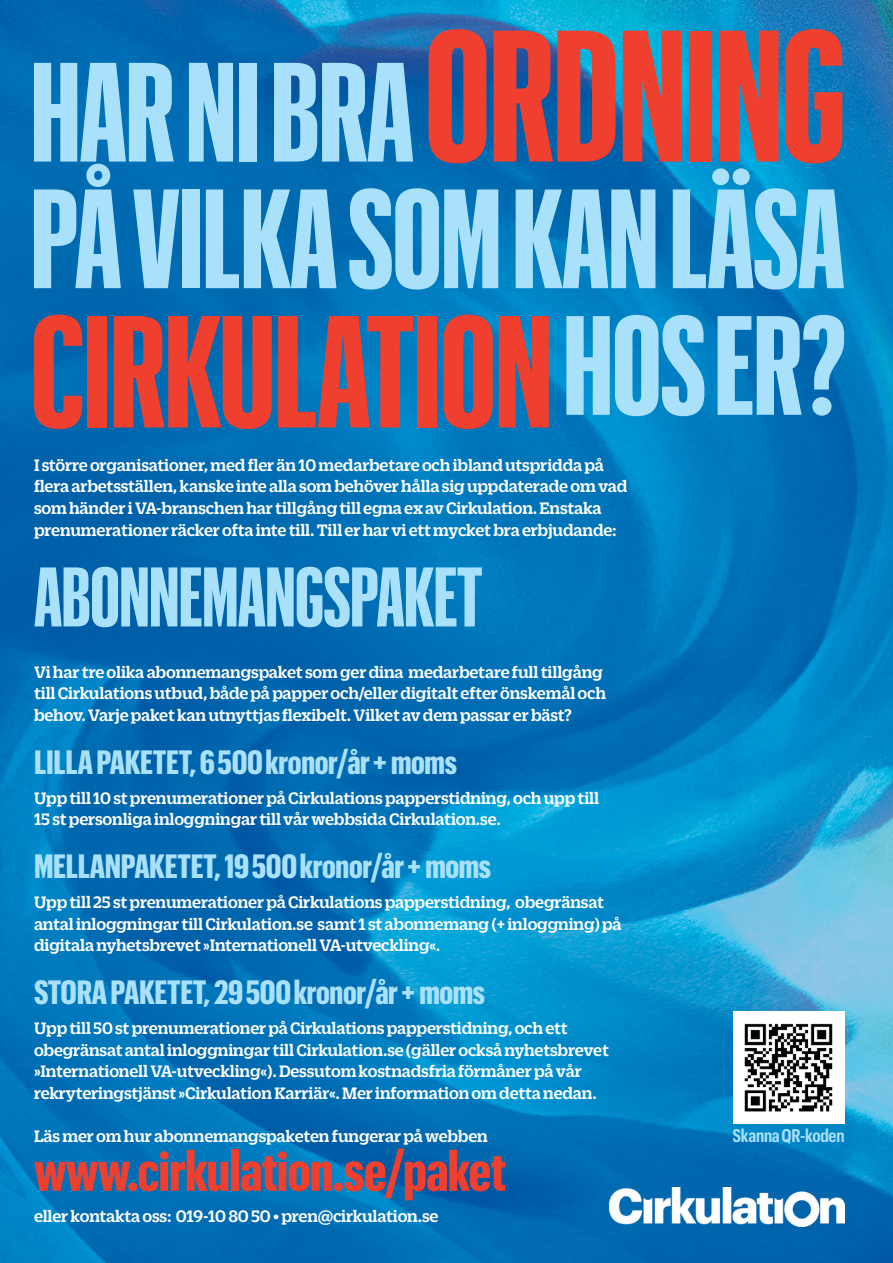
<style>
.page{position:relative;width:893px;height:1263px;background:#fff}
.page>*{position:absolute;margin:0;border:0;box-sizing:border-box;transform-origin:0 0}
.t1{font:700 156px "Graphik XX Cond";letter-spacing:-.01em;color:#ef402f}
.t2{font:700 138px/126.6px "Graphik XX Cond";letter-spacing:-.01em;color:#aae1fa}
.t3{font:700 82.5px "Graphik XX Cond";letter-spacing:-.01em;color:#aae1fa}
.t4{font:700 55.5px "Graphik X Cond";letter-spacing:-.01em;color:#ef402f}
.t5{font:700 33px "Graphik X Cond";letter-spacing:-.01em;color:#aae1fa}
.t6{font:500 18px/21.6px "Duplicate Slab";letter-spacing:-.01em;color:#fff}
.t7{font:600 18px "Graphik Cond";letter-spacing:-.01em;color:#aae1fa}
.s1{font-size:183px;color:#ef402f}
.s2{font-size:138px;color:#aae1fa}
</style>
<div class="page">
<img style="left:0;top:0;width:893px;height:1263px">
<img style="left:609px;top:1187px;width:235px;height:39px">
<img style="left:734px;top:1012px;width:110px;height:112px">
<h2 class="t2" style="left:30px;top:63px;width:817px">HAR NI BRA<span class="s1">ORDNING<br></span>PÅ VILKA SOM KAN LÄSA</h2>
<h1 class="t1" style="left:31px;top:316px;width:818px">CIRKULATION <span class="s2">HOS ER?</span></h1>
<p class="t6" style="left:34px;top:455px;width:595px">I större organisationer, med fler än 10 medarbetare och ibland utspridda på flera arbetsställen, kanske inte alla som behöver hålla sig uppdaterade om vad som händer i VA-branschen har tillgång till egna ex av Cirkulation. Enstaka prenumera tioner räcker ofta inte till. Till er har vi ett mycket bra erbjudande:</p>
<h3 class="t3" style="left:34px;top:567px;width:450px">ABONNEMANGSPAKET</h3>
<p class="t6" style="left:34px;top:662px;width:574px">Vi har tre olika abonnemangspaket som ger dina medarbetare full tillgång till Cirkulations utbud, både på papper och/eller digitalt efter önskemål och behov. Varje paket kan utnyttjas flexibelt. Vilket av dem passar er bäst?</p>
<h3 class="t5" style="left:34px;top:750px;width:425px">LILLA PAKETET, 6 500 kronor/år + moms</h3>
<p class="t6" style="left:34px;top:788px;width:567px">Upp till 10 st prenumerationer på Cirkulations papperstidning, och upp till<br>15 st personliga inloggningar till vår webbsida Cirkulation.se.</p>
<h3 class="t5" style="left:34px;top:855px;width:459px">MELLANPAKETET, 19 500 kronor/år + moms</h3>
<p class="t6" style="left:34px;top:893px;width:589px">Upp till 25 st prenumerationer på Cirkulations papperstidning, obegränsat antal inloggningar till Cirkulation.se samt 1 st abonnemang (+ inloggning) på digitala nyhetsbrevet »Internationell VA-utveckling«.</p>
<h3 class="t5" style="left:34px;top:981px;width:453px">STORA PAKETET, 29 500 kronor/år + moms</h3>
<p class="t6" style="left:34px;top:1019px;width:576px">Upp till 50 st prenumerationer på Cirkulations papperstidning, och ett obegränsat antal inloggningar till Cirkulation.se (gäller också nyhetsbrevet »Internationell VA-utveckling«). Dessutom kostnadsfria förmåner på vår rekryteringstjänst »Cirkulation Karriär«. Mer information om detta nedan.</p>
<p class="t6" style="left:34px;top:1127px;width:455px">Läs mer om hur abonnemangspaketen fungerar på webben</p>
<h3 class="t4" style="left:34px;top:1151px;width:474px">www.cirkulation.se/paket</h3>
<p class="t6" style="left:34px;top:1206px;width:406px">eller kontakta oss: 019-10 80 50 • pren@cirkulation.se</p>
<p class="t7" style="left:732px;top:1125px;width:114px">Skanna QR-koden</p>
</div>
